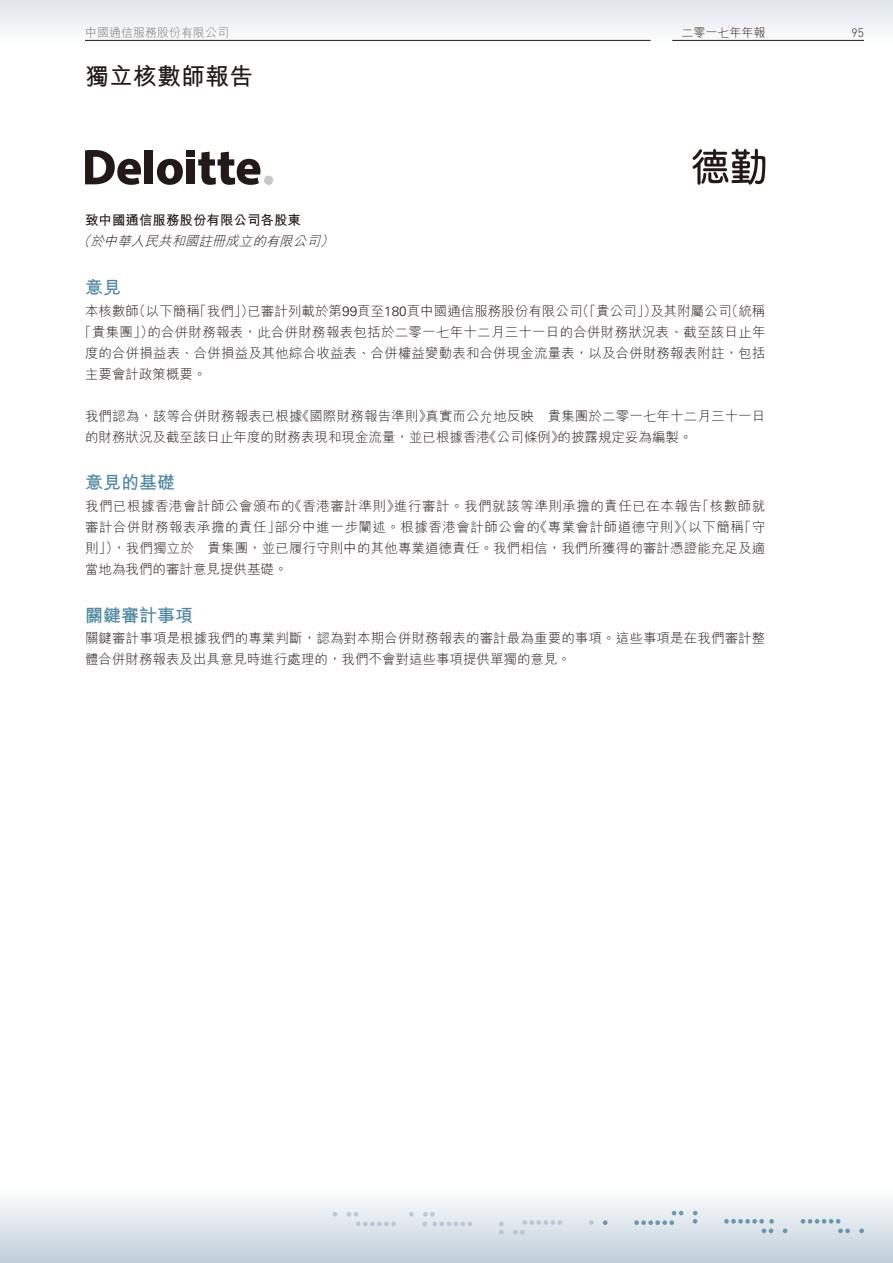
<style>
.page{position:relative;width:893px;height:1263px;background:#fff}
.page>*{position:absolute;margin:0;border:0;box-sizing:border-box;transform-origin:0 0}
.t1{font:700 24px "M Hei HK";color:#231916}
.t2{font:700 18px "M Hei HK";color:#4b86a1}
.t3{font:300 13.5px/21px "M Hei HK";letter-spacing:.01em;color:#231916}
.t4{font:italic 300 13.5px "M Hei HK";color:#231916}
.t5{font:700 13.5px "M Hei HK";color:#231916}
.t6{font:300 12px "M Hei HK";color:#727272}
.t7{font:300 12px "M Hei HK";color:#231916}
.t8{font:300 12px "DIN Pro";color:#231916}
.s1{font-family:"Univers LT Std"}
</style>
<div class="page">
<div style="left:0;top:0;width:893px;height:51px;background:linear-gradient(to bottom,#dfe5eb,#fff)"></div>
<div style="left:0;top:1178px;width:893px;height:85px;background:linear-gradient(to bottom,#fff,#c1ced9)"></div>
<svg style="left:801px;top:1219px;width:49px;height:14px"></svg>
<svg style="left:859px;top:1228px;width:5px;height:5px"></svg>
<svg style="left:724px;top:1219px;width:50px;height:14px"></svg>
<svg style="left:783px;top:1228px;width:4px;height:5px"></svg>
<svg style="left:634px;top:1211px;width:49px;height:14px"></svg>
<svg style="left:693px;top:1211px;width:5px;height:12px"></svg>
<svg style="left:603px;top:1220px;width:5px;height:5px"></svg>
<svg style="left:347px;top:1212px;width:49px;height:14px"></svg>
<svg style="left:333px;top:1212px;width:4px;height:4px"></svg>
<svg style="left:422px;top:1212px;width:50px;height:14px"></svg>
<svg style="left:409px;top:1212px;width:5px;height:4px"></svg>
<svg style="left:513px;top:1220px;width:49px;height:14px"></svg>
<svg style="left:499px;top:1221px;width:5px;height:13px"></svg>
<svg style="left:589px;top:1220px;width:5px;height:5px"></svg>
<hr style="left:672px;top:40px;width:192px;height:1px;background:#231916">
<hr style="left:85px;top:40px;width:566px;height:1px;background:#231916">
<svg style="left:692px;top:149px;width:73px;height:36px"></svg>
<div style="left:145px;top:151px;width:8px;height:33px;background:#231916"></div>
<svg style="left:157px;top:159px;width:26px;height:26px"></svg>
<div style="left:186px;top:159px;width:9px;height:25px;background:#231916"></div>
<div style="left:187px;top:151px;width:8px;height:6px;background:#231916"></div>
<svg style="left:198px;top:152px;width:62px;height:33px"></svg>
<div style="left:264px;top:176px;width:9px;height:9px;background:#c6c6c7;border-radius:50%"></div>
<svg style="left:85px;top:150px;width:56px;height:35px"></svg>
<p class="t6" style="left:85px;top:24px;width:145px">中國通信服務股份有限公司</p>
<p class="t7" style="left:681px;top:24px;width:85px">二零一七年年報</p>
<p class="t8" style="left:852px;top:24px;width:14px">95</p>
<h1 class="t1" style="left:85px;top:59px;width:169px">獨立核數師報告</h1>
<p class="t5" style="left:85px;top:210px;width:217px">致中國通信服務股份有限公司各股東</p>
<p class="t4" style="left:77px;top:232px;width:263px">（於中華人民共和國註冊成立的有限公司）</p>
<h2 class="t2" style="left:85px;top:274px;width:37px">意見</h2>
<p class="t3" style="left:85px;top:300px;width:682px">本核數師（以下簡稱「我們」）已審計列載於第<span class="s1">99</span>頁至<span class="s1">180</span>頁中國通信服務股份有限公司（「貴公司」）及其附屬公司（統稱</p>
<p class="t3" style="left:78px;top:321px;width:689px">「貴集團」）的合併財務報表，此合併財務報表包括於二零一七年十二月三十一日的合併財務狀況表、截至該日止年</p>
<p class="t3" style="left:85px;top:342px;width:682px">度的合併損益表、合併損益及其他綜合收益表、合併權益變動表和合併現金流量表，以及合併財務報表附註，包括</p>
<p class="t3" style="left:85px;top:363px;width:123px">主要會計政策概要。</p>
<p class="t3" style="left:85px;top:405px;width:682px">我們認為，該等合併財務報表已根據《國際財務報告準則》真實而公允地反映 貴集團於二零一七年十二月三十一日的財務狀況及截至該日止年度的財務表現和現金流量，並已根據香港《公司條例》的披露規定妥為編製。</p>
<h2 class="t2" style="left:85px;top:470px;width:91px">意見的基礎</h2>
<p class="t3" style="left:85px;top:495px;width:682px;text-align:justify">我們已根據香港會計師公會頒布的《香港審計準則》進行審計。我們就該等準則承擔的責任已在本報告「核數師就審計合併財務報表承擔的責任」部分中進一步闡述。根據香港會計師公會的《專業會計師道德守則》（以下簡稱「守則」），我們獨立於 貴集團，並已履行守則中的其他專業道德責任。我們相信，我們所獲得的審計憑證能充足及適當地為我們的審計意見提供基礎。</p>
<h2 class="t2" style="left:85px;top:602px;width:109px">關鍵審計事項</h2>
<p class="t3" style="left:85px;top:627px;width:682px">關鍵審計事項是根據我們的專業判斷，認為對本期合併財務報表的審計最為重要的事項。這些事項是在我們審計整體合併財務報表及出具意見時進行處理的，我們不會對這些事項提供單獨的意見。</p>
</div>
